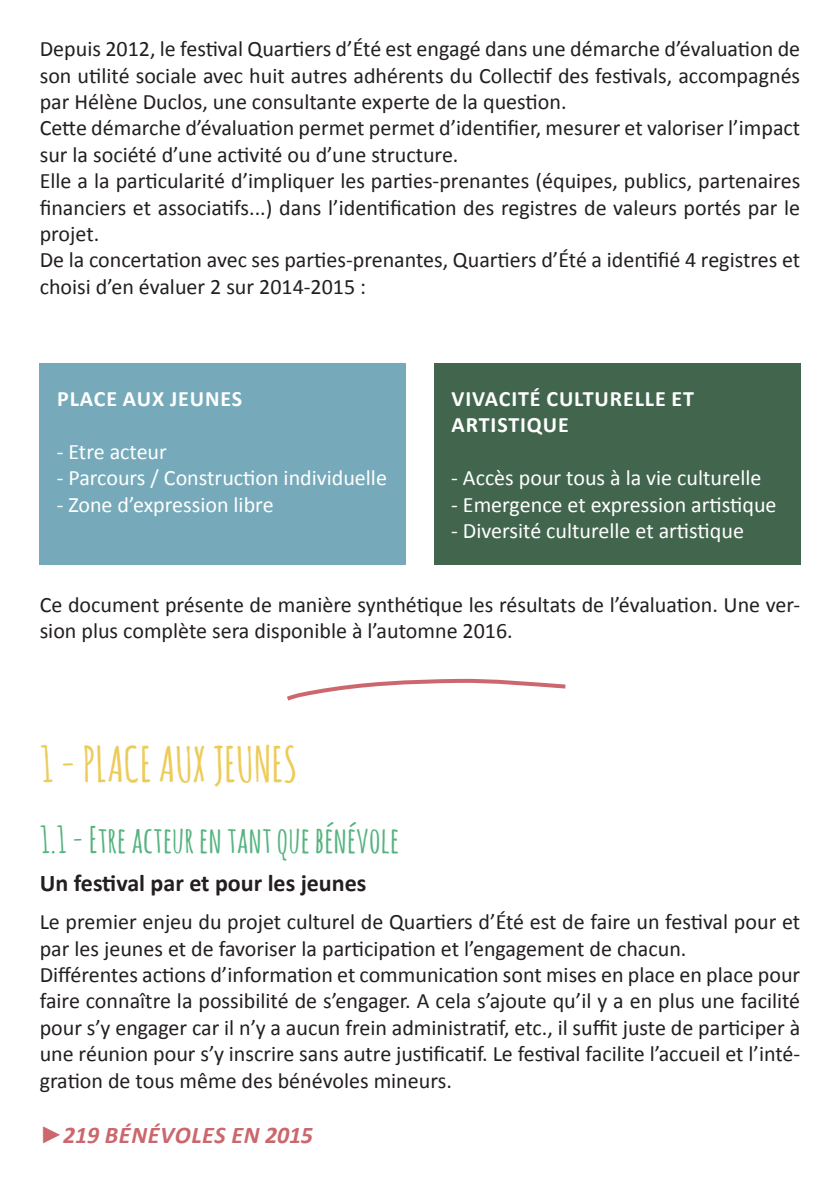
<style>
.page{position:relative;width:840px;height:1191px;background:#fff}
.page>*{position:absolute;margin:0;border:0;box-sizing:border-box;transform-origin:0 0}
.Grands_titres_rouge{font:700 48px "Amatic SC";color:#edcb59}
.Titre_verts{font:700 36px "Amatic SC";color:#55b37f}
.Sous_titre_gras{font:700 24px "Calibri";color:#231f20}
.Texte_fleche_bleu{font:italic 700 24px "Calibri";letter-spacing:.025em;color:#cb676d}
.t1{font:22px/26.4px "Calibri";color:#231f20}
.t2{font:22px "Calibri";color:#fff}
.t3{font:700 22px "Calibri";letter-spacing:.04em;color:#fff}
.s1{font-family:"Arial"}
</style>
<div class="page">
<div style="left:434px;top:363px;width:365px;height:201px;background:#42664d"></div>
<div style="left:40px;top:363px;width:365px;height:201px;background:#76aaba"></div>
<svg style="left:287px;top:678px;width:279px;height:23px"></svg>
<p class="t1" style="left:40px;top:36px;width:761px;text-align:justify">Depuis 2012, le festival Quartiers d’Été est engagé dans une démarche d’évaluation de son utilité sociale avec huit autres adhérents du Collectif des festivals, accompagnés par Hélène Duclos, une consultante experte de la question.</p>
<p class="t1" style="left:40px;top:115px;width:761px">Cette démarche d’évaluation permet permet d’identifier, mesurer et valoriser l’impact sur la société d’une activité ou d’une structure.</p>
<p class="t1" style="left:40px;top:168px;width:761px;text-align:justify">Elle a la particularité d’impliquer les parties-prenantes (équipes, publics, partenaires financiers et associatifs...) dans l’identification des registres de valeurs portés par le projet.</p>
<p class="t1" style="left:40px;top:247px;width:761px">De la concertation avec ses parties-prenantes, Quartiers d’Été a identifié 4 registres et choisi d’en évaluer 2 sur 2014-2015 :</p>
<p class="t3" style="left:57px;top:384px;width:186px">PLACE AUX JEUNES</p>
<p class="t2" style="left:57px;top:437px;width:112px">- Etre acteur</p>
<p class="t2" style="left:57px;top:464px;width:331px">- Parcours / Construction individuelle</p>
<p class="t2" style="left:57px;top:490px;width:218px">- Zone d’expression libre</p>
<p class="t3" style="left:451px;top:384px;width:244px">VIVACITÉ CULTURELLE ET</p>
<p class="t3" style="left:451px;top:411px;width:119px">ARTISTIQUE</p>
<p class="t2" style="left:451px;top:464px;width:312px">- Accès pour tous à la vie culturelle</p>
<p class="t2" style="left:451px;top:490px;width:326px">- Emergence et expression artistique</p>
<p class="t2" style="left:451px;top:517px;width:294px">- Diversité culturelle et artistique</p>
<p class="t1" style="left:40px;top:591px;width:761px">Ce document présente de manière synthétique les résultats de l’évaluation. Une ver&shy;sion plus complète sera disponible à l’automne 2016.</p>
<p class="Grands_titres_rouge" style="left:40px;top:730px;width:259px">1 - PLACE AUX JEUNES</p>
<p class="Titre_verts" style="left:40px;top:814px;width:360px">1.1 - Etre acteur en tant que bénévole</p>
<p class="Sous_titre_gras" style="left:40px;top:868px;width:328px">Un festival par et pour les jeunes</p>
<p class="t1" style="left:40px;top:908px;width:761px">Le premier enjeu du projet culturel de Quartiers d’Été est de faire un festival pour et par les jeunes et de favoriser la participation et l’engagement de chacun.</p>
<p class="t1" style="left:40px;top:961px;width:761px;text-align:justify">Différentes actions d’information et communication sont mises en place en place pour faire connaître la possibilité de s’engager. A cela s’ajoute qu’il y a en plus une facilité pour s’y engager car il n’y a aucun frein administratif, etc., il suffit juste de participer à une réunion pour s’y inscrire sans autre justificatif. Le festival facilite l’accueil et l’inté&shy;gration de tous même des bénévoles mineurs.</p>
<p class="Texte_fleche_bleu" style="left:40px;top:1119px;width:275px"><span class="s1">►</span>219 BÉNÉVOLES EN 2015</p>
</div>
